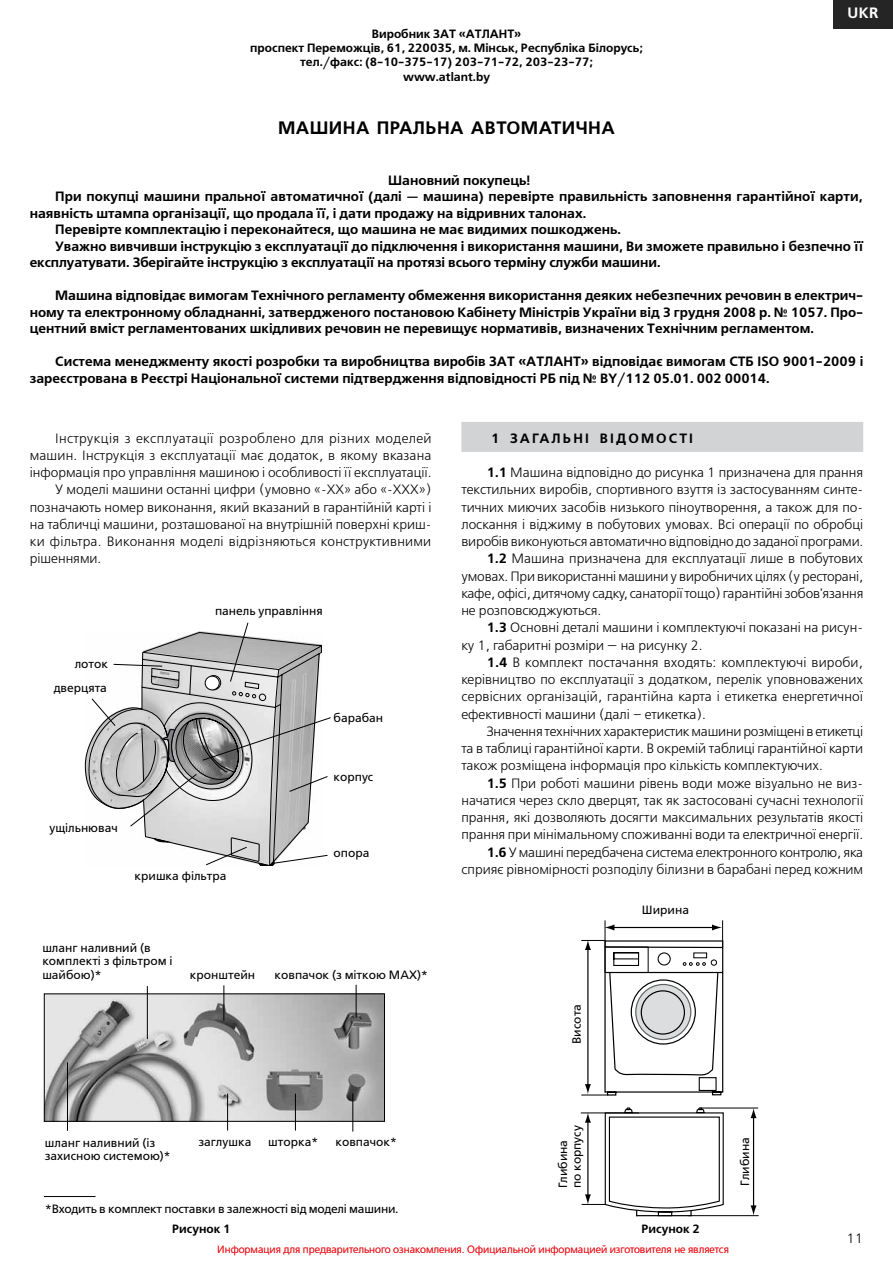
<style>
.page{position:relative;width:893px;height:1263px;background:#fff}
.page>*{position:absolute;margin:0;border:0;box-sizing:border-box;transform-origin:0 0}
.t1{font:18px "Free Set Demi Bold C";letter-spacing:.025em;color:#000}
.t2{font:15px "Free Set Demi Bold C";color:#fff}
.t3{font:13.5px "Free Set Light C";color:#000}
.t4{font:13.5px/16.5px "Free Set Demi Bold C";color:#000;text-align:justify}
.t5{font:13.5px "Free Set Light C";letter-spacing:.02em;color:#000}
.t6{font:13.5px "Free Set Light C";letter-spacing:.025em;color:#000}
.t7{font:13.5px "Free Set Demi Bold C";letter-spacing:.165em;color:#000}
.t8{font:12px/13.5px "Free Set C";color:#000}
.t9{font:12px/14.4px "Free Set Demi Bold C";color:#000;text-align:center}
.t10{font:12px "Free Set C";letter-spacing:-.02em;color:#000}
.t11{font:10.5px "Free Set Light C";color:#ed1d24}
.s1{font-family:"Free Set Demi Bold C"}
</style>
<div class="page">
<div style="left:833px;top:0;width:60px;height:29px;background:#252525"></div>
<svg style="left:87px;top:622px;width:244px;height:244px"></svg>
<hr style="left:44px;top:1196px;width:52px;height:1px;background:#000">
<img style="left:46px;top:995px;width:337px;height:125px">
<div style="left:44px;top:993px;width:341px;height:129px;border:1px solid #000"></div>
<hr style="left:295px;top:1093px;width:1px;height:37px;background:#000">
<hr style="left:223px;top:985px;width:1px;height:36px;background:#000">
<hr style="left:147px;top:986px;width:1px;height:53px;background:#000">
<hr style="left:356px;top:985px;width:1px;height:33px;background:#000">
<hr style="left:67px;top:1062px;width:1px;height:69px;background:#000">
<hr style="left:352px;top:1093px;width:1px;height:38px;background:#000">
<hr style="left:227px;top:1093px;width:1px;height:37px;background:#000">
<div style="left:461px;top:422px;width:402px;height:30px;background:#d1d3d4"></div>
<hr style="left:688px;top:1215px;width:71px;height:1px;background:#000">
<hr style="left:700px;top:1108px;width:58px;height:1px;background:#000">
<hr style="left:753px;top:1116px;width:1px;height:91px;background:#000">
<svg style="left:750px;top:1108px;width:7px;height:10px"></svg>
<svg style="left:750px;top:1205px;width:7px;height:10px"></svg>
<svg style="left:581px;top:920px;width:143px;height:297px"></svg>
<p class="t2" style="left:847px;top:5px;width:32px">UKR</p>
<p class="t9" style="left:250px;top:27px;width:394px">Виробник ЗАТ «АТЛАНТ»<br>проспект Переможців, 61, 220035, м. Мінськ, Республіка Білорусь; тел./факс: (8-10-375-17) 203-71-72, 203-23-77;<br>www.atlant.by</p>
<h1 class="t1" style="left:278px;top:118px;width:338px">МАШИНА ПРАЛЬНА АВТОМАТИЧНА</h1>
<p class="t4" style="left:388px;top:172px;width:143px">Шановний покупець!</p>
<p class="t4" style="left:55px;top:189px;width:809px">При покупці машини пральної автоматичної (далі — машина) перевірте правильність заповнення гарантійної карти,</p>
<p class="t4" style="left:30px;top:205px;width:558px">наявність штампа організації, що продала її, і дати продажу на відривних талонах.</p>
<p class="t4" style="left:55px;top:222px;width:567px">Перевірте комплектацію і переконайтеся, що машина не має видимих пошкоджень.</p>
<p class="t4" style="left:55px;top:238px;width:809px">Уважно вивчивши інструкцію з експлуатації до підключення і використання машини, Ви зможете правильно і безпечно її</p>
<p class="t4" style="left:30px;top:255px;width:632px">експлуатувати. Зберігайте інструкцію з експлуатації на протязі всього терміну служби машини.</p>
<p class="t4" style="left:30px;top:288px;width:835px;text-indent:26px">Машина відповідає вимогам Технічного регламенту обмеження використання деяких небезпечних речовин в електрич&shy;ному та електронному обладнанні, затвердженого постановою Кабінету Міністрів України від 3 грудня 2008 р. № 1057. Про&shy;центний вміст регламентованих шкідливих речовин не перевищує нормативів, визначених Технічним регламентом.</p>
<p class="t4" style="left:30px;top:354px;width:835px;text-indent:26px">Система менеджменту якості розробки та виробництва виробів ЗАТ «АТЛАНТ» відповідає вимогам СТБ ISО 9001-2009 і зареєстрована в Реєстрі Національної системи підтвердження відповідності РБ під № BY/112 05.01. 002 00014.</p>
<p class="t6" style="left:55px;top:431px;width:378px">Інструкція з експлуатації розроблено для різних моделей</p>
<p class="t3" style="left:30px;top:448px;width:403px">машин. Інструкція з експлуатації має додаток, в якому вказана</p>
<p class="t3" style="left:30px;top:465px;width:403px">інформація про управління машиною і особливості її експлуатації.</p>
<p class="t3" style="left:55px;top:482px;width:378px">У моделі машини останні цифри (умовно «-ХХ» або «-ХХХ»)</p>
<p class="t3" style="left:30px;top:500px;width:403px">позначають номер виконання, який вказаний в гарантійній карті і</p>
<p class="t3" style="left:30px;top:517px;width:403px">на табличці машини, розташованої на внутрішній поверхні криш-</p>
<p class="t5" style="left:30px;top:534px;width:403px">ки фільтра. Виконання моделі відрізняються конструктивними</p>
<p class="t3" style="left:30px;top:551px;width:73px">рішеннями.</p>
<p class="t8" style="left:75px;top:657px;width:35px">лоток</p>
<p class="t8" style="left:54px;top:681px;width:55px">дверцята</p>
<p class="t8" style="left:215px;top:604px;width:109px">панель управління</p>
<p class="t8" style="left:334px;top:711px;width:51px">барабан</p>
<p class="t8" style="left:50px;top:821px;width:70px">ущільнювач</p>
<p class="t8" style="left:135px;top:870px;width:93px">кришка фільтра</p>
<p class="t8" style="left:334px;top:770px;width:41px">корпус</p>
<p class="t8" style="left:334px;top:846px;width:37px">опора</p>
<p class="t8" style="left:42px;top:941px;width:132px">шланг наливний (в комплекті з фільтром і шайбою)*</p>
<p class="t8" style="left:190px;top:968px;width:67px">кронштейн</p>
<p class="t8" style="left:274px;top:968px;width:155px">ковпачок (з міткою MAX)*</p>
<p class="t7" style="left:491px;top:430px;width:203px">1 ЗАГАЛЬНІ ВІДОМОСТІ</p>
<p class="t3" style="left:487px;top:465px;width:378px"><span class="s1">1.1</span> Машина відповідно до рисунка 1 призначена для прання</p>
<p class="t3" style="left:461px;top:482px;width:403px">текстильних виробів, спортивного взуття із застосуванням синте-</p>
<p class="t3" style="left:461px;top:500px;width:403px">тичних миючих засобів низького піноутворення, а також для по-</p>
<p class="t3" style="left:461px;top:517px;width:403px">лоскання і віджиму в побутових умовах. Всі операції по обробці</p>
<p class="t3" style="left:461px;top:534px;width:404px">виробів виконуються автоматично відповідно до заданої програми.</p>
<p class="t3" style="left:487px;top:551px;width:378px"><span class="s1">1.2</span> Машина призначена для експлуатації лише в побутових</p>
<p class="t3" style="left:461px;top:569px;width:404px">умовах. При використанні машини у виробничих цілях (у ресторані,</p>
<p class="t3" style="left:461px;top:586px;width:404px">кафе, офісі, дитячому садку, санаторії тощо) гарантійні зобов'язання</p>
<p class="t3" style="left:461px;top:603px;width:142px">не розповсюджуються.</p>
<p class="t3" style="left:487px;top:620px;width:378px"><span class="s1">1.3</span> Основні деталі машини і комплектуючі показані на рисун-</p>
<p class="t3" style="left:461px;top:638px;width:243px">ку 1, габаритні розміри — на рисунку 2.</p>
<p class="t3" style="left:487px;top:655px;width:378px"><span class="s1">1.4</span> В комплект постачання входять: комплектуючі вироби,</p>
<p class="t3" style="left:461px;top:672px;width:403px">керівництво по експлуатації з додатком, перелік уповноважених</p>
<p class="t3" style="left:461px;top:689px;width:403px">сервісних організацій, гарантійна карта і етикетка енергетичної</p>
<p class="t3" style="left:461px;top:707px;width:246px">ефективності машини (далі – етикетка).</p>
<p class="t3" style="left:487px;top:724px;width:378px">Значення технічних характеристик машини розміщені в етикетці</p>
<p class="t3" style="left:461px;top:741px;width:403px">та в таблиці гарантійної карти. В окремій таблиці гарантійної карти</p>
<p class="t3" style="left:461px;top:759px;width:363px">також розміщена інформація про кількість комплектуючих.</p>
<p class="t3" style="left:487px;top:776px;width:378px"><span class="s1">1.5</span> При роботі машини рівень води може візуально не виз-</p>
<p class="t3" style="left:461px;top:793px;width:403px">начатися через скло дверцят, так як застосовані сучасні технології</p>
<p class="t3" style="left:461px;top:810px;width:403px">прання, які дозволяють досягти максимальних результатів якості</p>
<p class="t3" style="left:461px;top:828px;width:403px">прання при мінімальному споживанні води та електричної енергії.</p>
<p class="t3" style="left:487px;top:845px;width:378px"><span class="s1">1.6</span> У машині передбачена система електронного контролю, яка</p>
<p class="t3" style="left:461px;top:862px;width:403px">сприяє рівномірності розподілу білизни в барабані перед кожним</p>
<p class="t8" style="left:570px;top:1044px;width:41px;rotate:-90deg">висота</p>
<p class="t8" style="left:642px;top:903px;width:49px">ширина</p>
<p class="t8" style="left:45px;top:1136px;width:112px">шланг наливний (із</p>
<p class="t8" style="left:268px;top:1135px;width:51px">шторка*</p>
<p class="t8" style="left:45px;top:1149px;width:127px">захисною системою)*</p>
<p class="t8" style="left:198px;top:1135px;width:54px">заглушка</p>
<p class="t8" style="left:335px;top:1135px;width:63px">ковпачок*</p>
<p class="t8" style="left:556px;top:1188px;width:64px;rotate:-90deg">глибина по корпусу</p>
<p class="t8" style="left:738px;top:1186px;width:50px;rotate:-90deg">глибина</p>
<p class="t10" style="left:45px;top:1202px;width:355px">*Входить в комплект поставки в залежності від моделі машини.</p>
<p class="t9" style="left:172px;top:1222px;width:60px">Рисунок 1</p>
<p class="t9" style="left:642px;top:1222px;width:60px">Рисунок 2</p>
<p class="t3" style="left:847px;top:1231px;width:18px">11</p>
<p class="t11" style="left:217px;top:1244px;width:513px">Информация для предварительного ознакомления. Официальной информацией изготовителя не является</p>
</div>
